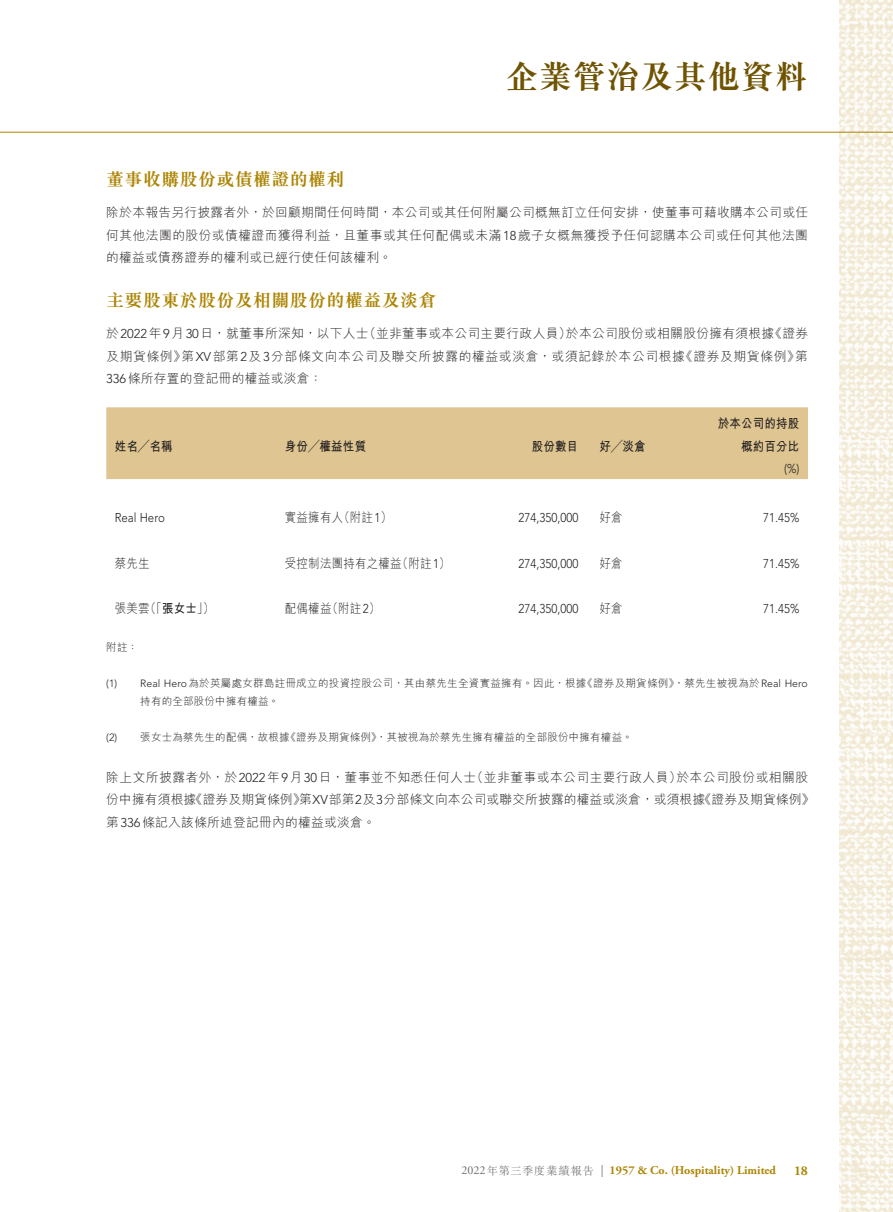
<style>
.page{position:relative;width:893px;height:1212px;background:#fff}
.page>*{position:absolute;margin:0;border:0;box-sizing:border-box;transform-origin:0 0}
.t1{font:700 33px "M Sung HK";letter-spacing:.02em;color:#6f5300}
._01_H1{font:700 18px "M Sung HK";letter-spacing:.02em;color:#ad8504}
.t2{font:700 13.5px "Adobe Garamond Pro";color:#ad8504}
._00_txt{font:300 12.75px/22.5px "M Hei HK";letter-spacing:.025em;color:#231f20}
._50_Table_txt{font:300 12.75px "Avenir LT Std";color:#231f20;scale:.9 1}
._50_Table_txt-2{font:300 12.75px "M Hei HK";letter-spacing:.02em;color:#231f20;scale:.9 1}
._00_txt-2{font:300 12.75px "M Hei HK";letter-spacing:.05em;color:#231f20}
._50_Table_txt-3{font:700 12.75px "M Hei HK";letter-spacing:.02em;color:#231f20;scale:.9 1}
.t3{font:700 12px "Adobe Garamond Pro";color:#ad8504}
.t4{font:12px "Adobe Garamond Pro";color:#6c6d70}
.t5{font:300 11.25px "M Sung HK";letter-spacing:.065em;color:#6c6d70}
._06_Notes{font:300 10.5px "M Hei HK";letter-spacing:.02em;color:#231f20}
._06_Notes-2{font:300 10.5px "Avenir LT Std";color:#231f20}
.s1{font-family:"Avenir LT Std"}
.s2{font-weight:700}
.s3{font-family:"Adobe Garamond Pro";font-weight:400;font-size:12px}
</style>
<div class="page">
<img style="left:840px;top:0;width:53px;height:1212px">
<hr style="left:0;top:132px;width:893px;height:1px;background:#ad8504">
<div style="left:106px;top:407px;width:702px;height:72px;background:#dec591"></div>
<p class="t1" style="left:506px;top:61px;width:304px">企業管治及其他資料</p>
<p class="_01_H1" style="left:106px;top:170px;width:240px">董事收購股份或債權證的權利</p>
<p class="_00_txt" style="left:106px;top:201px;width:703px;text-align:justify">除於本報告另行披露者外，於回顧期間任何時間，本公司或其任何附屬公司概無訂立任何安排，使董事可藉收購本公司或任何其他法團的股份或債權證而獲得利益，且董事或其任何配偶或未滿<span class="s1">18</span>歲子女概無獲授予任何認購本公司或任何其他法團的權益或債務證券的權利或已經行使任何該權利。</p>
<p class="_01_H1" style="left:106px;top:291px;width:332px">主要股東於股份及相關股份的權益及淡倉</p>
<p class="_00_txt" style="left:770px;top:322px;width:40px">《證券</p>
<p class="_00_txt" style="left:566px;top:322px;width:210px">於本公司股份或相關股份擁有須根據</p>
<p class="_00_txt" style="left:363px;top:322px;width:209px">（並非董事或本公司主要行政人員）</p>
<p class="_00_txt" style="left:106px;top:322px;width:264px">於<span class="s1">2022</span>年<span class="s1">9</span>月<span class="s1">30</span>日，就董事所深知，以下人士</p>
<p class="_00_txt-2" style="left:181px;top:349px;width:505px">第<span class="s1">XV</span>部第<span class="s1">2</span>及<span class="s1">3</span>分部條文向本公司及聯交所披露的權益或淡倉，或須記錄於本公司根據</p>
<p class="_00_txt" style="left:795px;top:345px;width:14px">第</p>
<p class="_00_txt" style="left:106px;top:345px;width:218px">及期貨條例》<br><span class="s1">336</span>條所存置的登記冊的權益或淡倉：</p>
<p class="_00_txt-2" style="left:680px;top:349px;width:121px">《證券及期貨條例》</p>
<p class="_50_Table_txt-3" style="left:115px;top:437px;width:66px">姓名╱名稱</p>
<p class="_50_Table_txt" style="left:115px;top:511px;width:57px">Real Hero</p>
<p class="_50_Table_txt-3" style="left:285px;top:437px;width:92px">身份╱權益性質</p>
<p class="_50_Table_txt-2" style="left:285px;top:511px;width:66px">實益擁有人</p>
<p class="_50_Table_txt-2" style="left:338px;top:511px;width:61px">（附註 ）<span class="s1">1</span></p>
<p class="_50_Table_txt-3" style="left:532px;top:437px;width:53px">股份數目</p>
<p class="_50_Table_txt-3" style="left:600px;top:437px;width:53px">好╱淡倉</p>
<p class="_50_Table_txt" style="left:519px;top:511px;width:68px">274,350,000</p>
<p class="_50_Table_txt-2" style="left:600px;top:511px;width:27px">好倉</p>
<p class="_50_Table_txt-3" style="left:718px;top:414px;width:92px">於本公司的持股</p>
<p class="_50_Table_txt-3" style="left:741px;top:437px;width:66px">概約百分比</p>
<p class="_50_Table_txt" style="left:784px;top:461px;width:19px">%) (</p>
<p class="_50_Table_txt" style="left:763px;top:511px;width:42px">71.45%</p>
<p class="_50_Table_txt-2" style="left:115px;top:556px;width:40px">蔡先生</p>
<p class="_50_Table_txt-2" style="left:397px;top:556px;width:61px">（附註 ）<span class="s1">1</span></p>
<p class="_50_Table_txt-2" style="left:285px;top:556px;width:131px">受控制法團持有之權益</p>
<p class="_50_Table_txt" style="left:519px;top:556px;width:68px">274,350,000</p>
<p class="_50_Table_txt-2" style="left:600px;top:556px;width:27px">好倉</p>
<p class="_50_Table_txt" style="left:763px;top:556px;width:42px">71.45%</p>
<p class="_50_Table_txt-2" style="left:115px;top:601px;width:40px">張美雲</p>
<p class="_06_Notes" style="left:106px;top:642px;width:33px">附註：</p>
<p class="_50_Table_txt-2" style="left:145px;top:601px;width:79px">（「<span class="s2">張女士</span>」）</p>
<p class="_50_Table_txt-2" style="left:327px;top:601px;width:61px">（附註 ）<span class="s1">2</span></p>
<p class="_50_Table_txt-2" style="left:285px;top:601px;width:53px">配偶權益</p>
<p class="_50_Table_txt" style="left:519px;top:601px;width:68px">274,350,000</p>
<p class="_50_Table_txt-2" style="left:600px;top:601px;width:27px">好倉</p>
<p class="_50_Table_txt" style="left:763px;top:601px;width:42px">71.45%</p>
<p class="_06_Notes-2" style="left:106px;top:677px;width:12px">)1(</p>
<p class="_06_Notes-2" style="left:106px;top:731px;width:12px">)2(</p>
<p class="_06_Notes" style="left:140px;top:678px;width:448px"><span class="s1">Real Hero</span>為於英屬處女群島註冊成立的投資控股公司，其由蔡先生全資實益擁有。因此，根據</p>
<p class="_06_Notes" style="left:582px;top:678px;width:227px">《證券及期貨條例，》蔡先生被視為於<span class="s1">Real Hero</span></p>
<p class="_06_Notes" style="left:140px;top:696px;width:140px">持有的全部股份中擁有權益。</p>
<p class="_06_Notes" style="left:286px;top:732px;width:348px">《證券及期貨條例，》其被視為於蔡先生擁有權益的全部股份中擁有權益。</p>
<p class="_06_Notes" style="left:140px;top:732px;width:151px">張女士為蔡先生的配偶，故根據</p>
<p class="_00_txt" style="left:471px;top:766px;width:212px">（並非董事或本公司主要行政人員）</p>
<p class="_00_txt" style="left:106px;top:766px;width:371px">除上文所披露者外，於<span class="s1">2022</span>年<span class="s1">9</span>月<span class="s1">30</span>日，董事並不知悉任何人士</p>
<p class="_00_txt" style="left:676px;top:766px;width:133px">於本公司股份或相關股</p>
<p class="_00_txt" style="left:106px;top:788px;width:271px">份中擁有須根據<br>第<span class="s1">336</span>條記入該條所述登記冊內的權益或淡倉。</p>
<p class="_00_txt" style="left:299px;top:788px;width:408px">第<span class="s1">XV</span>部第 及<span class="s1">2 3</span>分部條文向本公司或聯交所披露的權益或淡倉，或須根據</p>
<p class="_00_txt" style="left:190px;top:788px;width:117px">《證券及期貨條例》</p>
<p class="_00_txt" style="left:699px;top:788px;width:117px">《證券及期貨條例《</p>
<p class="t5" style="left:461px;top:1162px;width:134px"><span class="s3">2022</span>年第三季度業績報告</p>
<p class="t4" style="left:601px;top:1163px;width:4px">|</p>
<p class="t3" style="left:610px;top:1163px;width:168px">1957 &amp; Co (. Hospitality) Limited</p>
<p class="t2" style="left:794px;top:1163px;width:15px">18</p>
</div>
